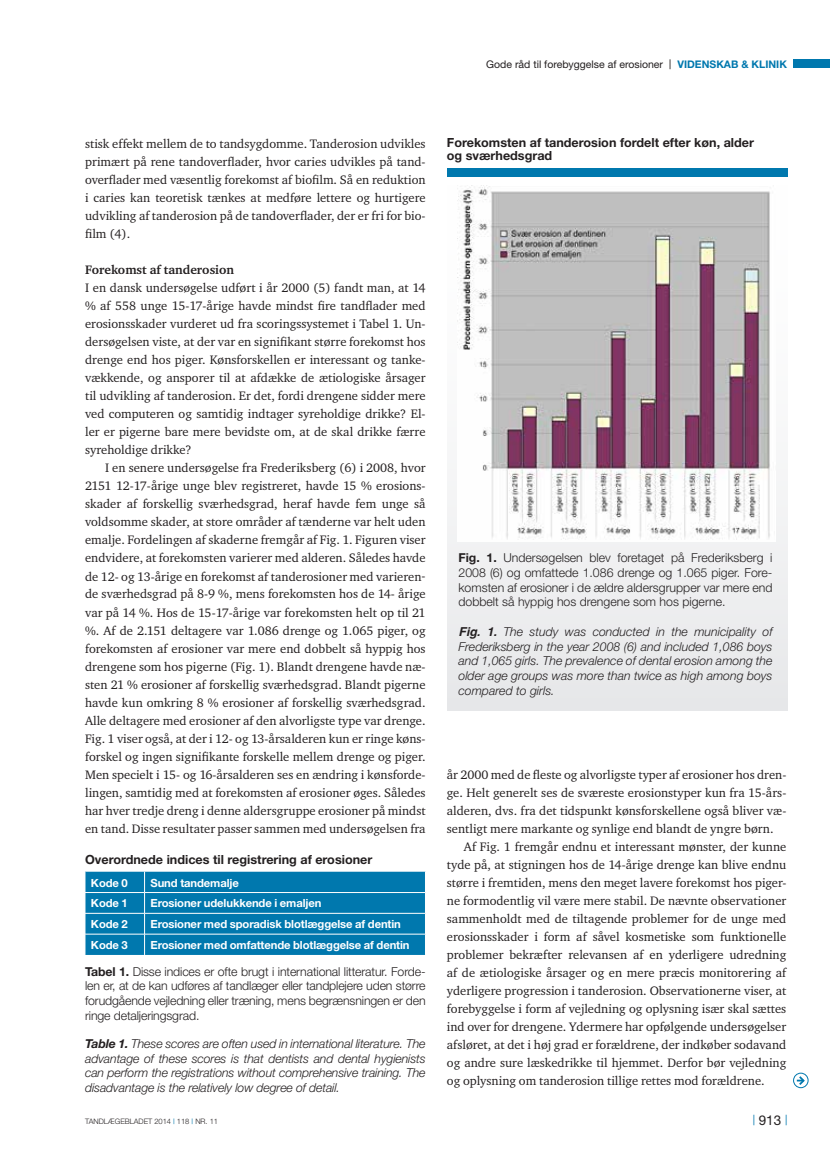
<style>
.page{position:relative;width:830px;height:1157px;background:#fff}
.page>*{position:absolute;margin:0;border:0;box-sizing:border-box;transform-origin:0 0}
.t1{font:13.5px "Helvetica Neue";color:#231f20}
.t2{font:12.6px/18px "Charter ITC";color:#231f20;text-align:justify}
.t3{font:700 12.6px/13.2px "Helvetica Neue";color:#231f20}
.t4{font:700 12.6px "Charter ITC";color:#231f20}
.t5{font:italic 300 12.3px/14.7px "Helvetica Neue";letter-spacing:-.005em;color:#231f20;text-align:justify}
.t6{font:300 12.3px/14.7px "Helvetica Neue";letter-spacing:-.005em;color:#231f20;text-align:justify}
.t7{font:700 11.25px "Helvetica Neue";letter-spacing:-.01em;color:#fff}
.t8{font:10.5px "Helvetica Neue";color:#231f20}
.t9{font:10.5px "Helvetica Neue LT Std";color:#0078ae}
.t10{font:300 7.5px "Helvetica Neue";color:#231f20}
.s1{font-family:"Arial"}
.s2{font-weight:700;color:#0078ae}
.s3{font-weight:700}
.s4{font-family:"Helvetica";font-weight:700}
.s5{font-weight:400;color:#0078ae}
</style>
<div class="page">
<div style="left:793px;top:1073px;width:14px;height:14px;border:1px solid #0078ae;border-radius:50%"></div>
<svg style="left:796px;top:1074px;width:9px;height:12px"></svg>
<div style="left:793px;top:60px;width:36px;height:8px;background:#0078ae"></div>
<svg style="left:85px;top:871px;width:341px;height:84px;background:#0d7eb2"></svg>
<div style="left:446px;top:176px;width:341px;height:535px;background:linear-gradient(to bottom,#fff,#e8e9eb)"></div>
<div style="left:446px;top:168px;width:341px;height:8px;background:#0078ae"></div>
<img style="left:458px;top:185px;width:317px;height:356px">
<p class="t8" style="left:486px;top:58px;width:302px">Gode råd til forebyggelse af erosioner <span class="s1">|</span> <span class="s2">videnskab &amp; klinik</span></p>
<p class="t2" style="left:85px;top:135px;width:342px">stisk effekt mellem de to tandsygdomme. Tanderosion udvikles primært på rene tandoverflader, hvor caries udvikles på tand&shy;overflader med væsentlig forekomst af biofilm. Så en reduktion i caries kan teoretisk tænkes at medføre lettere og hurtigere udvikling af tanderosion på de tandoverflader, der er fri for bio&shy;film (4).</p>
<p class="t4" style="left:85px;top:262px;width:150px">Forekomst af tanderosion</p>
<p class="t2" style="left:85px;top:279px;width:342px">I en dansk undersøgelse udført i år 2000 (5) fandt man, at 14 % af 558 unge 15-17-årige havde mindst fire tandflader med erosionsskader vurderet ud fra scoringssystemet i Tabel 1. Un&shy;dersøgelsen viste, at der var en signifikant større forekomst hos drenge end hos piger. Kønsforskellen er interessant og tanke&shy;vækkende, og ansporer til at afdække de ætiologiske årsager til udvikling af tanderosion. Er det, fordi drengene sidder mere ved computeren og samtidig indtager syreholdige drikke? El&shy;ler er pigerne bare mere bevidste om, at de skal drikke færre syreholdige drikke?</p>
<p class="t2" style="left:85px;top:459px;width:342px;text-indent:20px">I en senere undersøgelse fra Frederiksberg (6) i 2008, hvor 2151 12-17-årige unge blev registreret, havde 15 % erosions&shy;skader af forskellig sværhedsgrad, heraf havde fem unge så voldsomme skader, at store områder af tænderne var helt uden emalje. Fordelingen af skaderne fremgår af Fig. 1. Figuren viser endvidere, at forekomsten varierer med alderen. Således havde de 12- og 13-årige en forekomst af tanderosioner med varieren&shy;de sværhedsgrad på 8-9 %, mens forekomsten hos de 14- årige var på 14 %. Hos de 15-17-årige var forekomsten helt op til 21 %. Af de 2.151 deltagere var 1.086 drenge og 1.065 piger, og forekomsten af erosioner var mere end dobbelt så hyppig hos drengene som hos pigerne (Fig. 1). Blandt drengene havde næ&shy;sten 21 % erosioner af forskellig sværhedsgrad. Blandt pigerne havde kun omkring 8 % erosioner af forskellig sværhedsgrad.<br>Alle deltagere med erosioner af den alvorligste type var drenge.<br>Fig. 1 viser også, at der i 12- og 13-årsalderen kun er ringe køns&shy;forskel og ingen signifikante forskelle mellem drenge og piger.<br>Men specielt i 15- og 16-årsalderen ses en ændring i kønsforde&shy;lingen, samtidig med at forekomsten af erosioner øges. Således har hver tredje dreng i denne aldersgruppe erosioner på mindst en tand. Disse resultater passer sammen med undersøgelsen fra</p>
<p class="t3" style="left:85px;top:852px;width:288px">Overordnede indices til registrering af erosioner</p>
<p class="t7" style="left:91px;top:875px;width:38px">Kode 0</p>
<p class="t7" style="left:150px;top:875px;width:90px">Sund tandemalje</p>
<p class="t7" style="left:91px;top:896px;width:38px">Kode 1</p>
<p class="t7" style="left:150px;top:896px;width:172px">Erosioner udelukkende i emaljen</p>
<p class="t7" style="left:91px;top:917px;width:38px">Kode 2</p>
<p class="t7" style="left:150px;top:917px;width:252px">Erosioner med sporadisk blotlæggelse af dentin</p>
<p class="t7" style="left:91px;top:938px;width:38px">Kode 3</p>
<p class="t7" style="left:150px;top:938px;width:260px">Erosioner med omfattende blotlæggelse af dentin</p>
<p class="t6" style="left:85px;top:963px;width:342px"><span class="s3">Tabel 1.</span> Disse indices er ofte brugt i international litteratur. Forde&shy;len er, at de kan udføres af tandlæger eller tandplejere uden større forudgående vejledning eller træning, mens begrænsningen er den ringe detaljeringsgrad.</p>
<p class="t5" style="left:85px;top:1036px;width:342px"><span class="s3">Table 1.</span> These scores are often used in international literature. The advantage of these scores is that dentists and dental hygienists can perform the registrations without comprehensive training. The disadvantage is the relatively low degree of detail.</p>
<p class="t3" style="left:446px;top:136px;width:308px">Forekomsten af tanderosion fordelt efter køn, alder og sværhedsgrad</p>
<p class="t6" style="left:458px;top:550px;width:315px"><span class="s3">Fig. 1.</span> Undersøgelsen blev foretaget på Frederiksberg i 2008 (6) og omfattede 1.086 drenge og 1.065 piger. Fore&shy;komsten af erosioner i de ældre aldersgrupper var mere end dobbelt så hyppig hos drengene som hos pigerne.</p>
<p class="t5" style="left:458px;top:624px;width:315px"><span class="s4">Fig. 1.</span> The study was conducted in the municipality of Frederiksberg in the year 2008 (6) and included 1,086 boys and 1,065 girls. The prevalence of dental erosion among the older age groups was more than twice as high among boys compared to girls.</p>
<p class="t2" style="left:446px;top:765px;width:341px">år 2000 med de fleste og alvorligste typer af erosioner hos dren&shy;ge. Helt generelt ses de sværeste erosionstyper kun fra 15-års&shy;alderen, dvs. fra det tidspunkt kønsforskellene også bliver væ&shy;sentligt mere markante og synlige end blandt de yngre børn.</p>
<p class="t2" style="left:446px;top:837px;width:341px;text-indent:17px">Af Fig. 1 fremgår endnu et interessant mønster, der kunne tyde på, at stigningen hos de 14-årige drenge kan blive endnu større i fremtiden, mens den meget lavere forekomst hos piger&shy;ne formodentlig vil være mere stabil. De nævnte observationer sammenholdt med de tiltagende problemer for de unge med erosionsskader i form af såvel kosmetiske som funktionelle problemer bekræfter relevansen af en yderligere udredning af de ætiologiske årsager og en mere præcis monitorering af yderligere progression i tanderosion. Observationerne viser, at forebyggelse i form af vejledning og oplysning især skal sættes ind over for drengene. Ydermere har opfølgende undersøgelser afsløret, at det i høj grad er forældrene, der indkøber sodavand og andre sure læskedrikke til hjemmet. Derfor bør vejledning og oplysning om tanderosion tillige rettes mod forældrene.</p>
<p class="t10" style="left:85px;top:1116px;width:134px">tandlægebladet 2014 <span class="s5">|</span> 118 <span class="s5">|</span> nr. 11</p>
<p class="t9" style="left:784px;top:1112px;width:4px">|</p>
<p class="t1" style="left:752px;top:1112px;width:30px"><sup>|</sup> 913</p>
</div>
